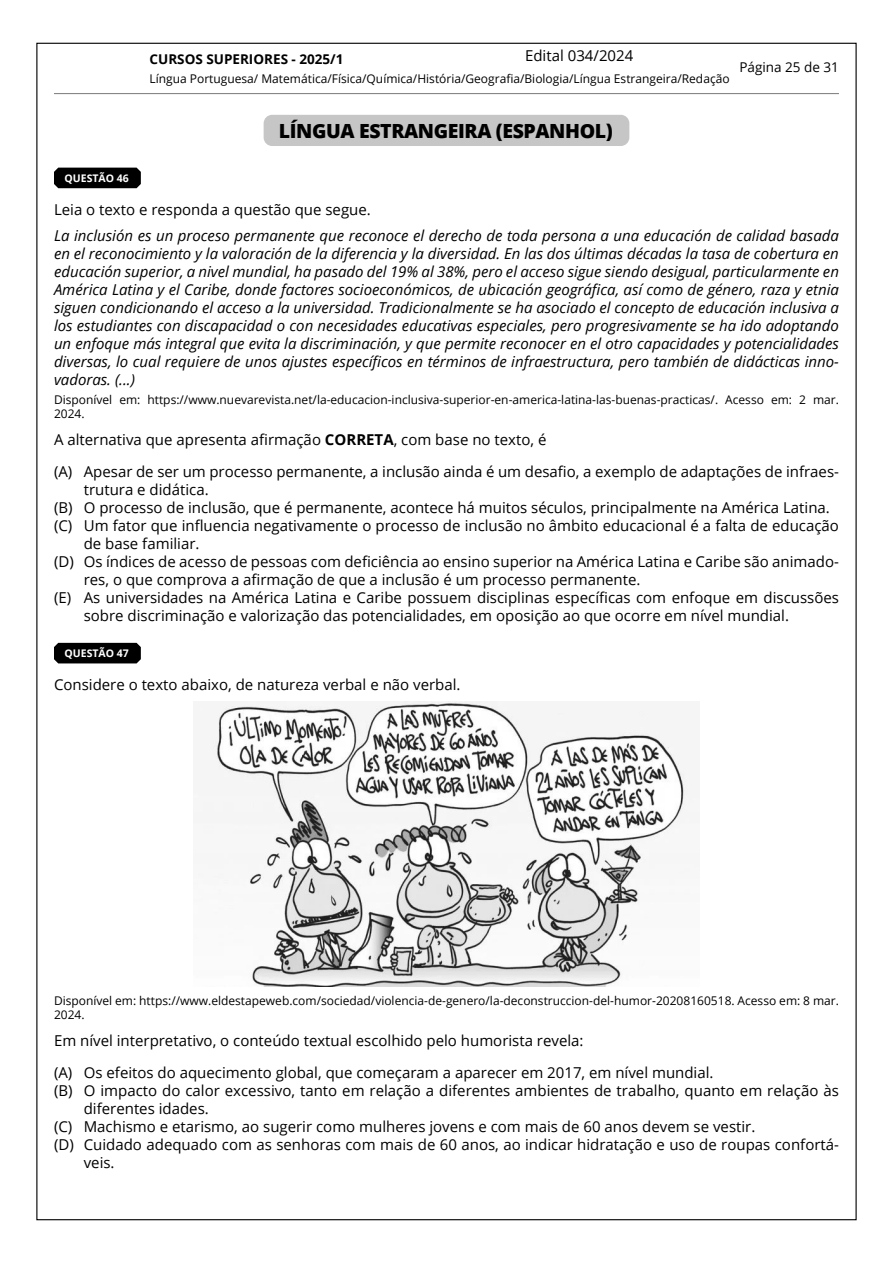
<style>
.page{position:relative;width:893px;height:1263px;background:#fff}
.page>*{position:absolute;margin:0;border:0;box-sizing:border-box;transform-origin:0 0}
.t1{font:800 19.5px "Open Sans";letter-spacing:-.02em;color:#000}
.ALTERNATIVAS{font:15px/18px "Open Sans";color:#000}
.Txt_Geral{font:italic 15px/18px "Open Sans";color:#000;text-align:justify}
.Txt_Geral-2{font:15px "Open Sans";color:#000}
.t2{font:700 13.5px "Open Sans";color:#000}
.t3{font:13.5px "Open Sans";color:#000}
.Txt_Geral-3{font:12px/14.4px "Open Sans";color:#000}
.t4{font:700 10.5px "Open Sans";color:#fff}
.s1{font-weight:700}
</style>
<div class="page">
<hr style="left:54px;top:93px;width:785px;height:1px;background:#878787">
<div style="left:264px;top:115px;width:365px;height:31px;background:#c6c6c6;border-radius:9px"></div>
<div style="left:54px;top:168px;width:87px;height:20px;background:#000"></div>
<div style="left:54px;top:643px;width:87px;height:20px;background:#000"></div>
<img style="left:198px;top:701px;width:494px;height:285px">
<p class="ALTERNATIVAS" style="left:525px;top:47px;width:110px">Edital 034/2024</p>
<p class="t2" style="left:150px;top:49px;width:196px">CURSOS SUPERIORES - 2025/1</p>
<p class="Txt_Geral-3" style="left:150px;top:71px;width:582px">Língua Portuguesa/ Matemática/Física/Química/História/Geografia/Biologia/Língua Estrangeira/Redação</p>
<p class="t1" style="left:279px;top:116px;width:335px">LÍNGUA ESTRANGEIRA (ESPANHOL)</p>
<p class="t3" style="left:739px;top:58px;width:101px">Página 25 de 31</p>
<p class="t4" style="left:65px;top:171px;width:66px">QUESTÃO 46</p>
<p class="Txt_Geral-2" style="left:54px;top:199px;width:318px">Leia o texto e responda a questão que segue.</p>
<p class="Txt_Geral" style="left:54px;top:226px;width:786px">La inclusión es un proceso permanente que reconoce el derecho de toda persona a una educación de calidad basada en el reconocimiento y la valoración de la diferencia y la diversidad. En las dos últimas décadas la tasa de cobertura en educación superior, a nivel mundial, ha pasado del 19% al 38%, pero el acceso sigue siendo desigual, particularmente en América Latina y el Caribe, donde factores socioeconómicos, de ubicación geográfica, así como de género, raza y etnia siguen condicionando el acceso a la universidad. Tradicionalmente se ha asociado el concepto de educación inclusiva a los estudiantes con discapacidad o con necesidades educativas especiales, pero progresivamente se ha ido adoptando un enfoque más integral que evita la discriminación, y que permite reconocer en el otro capacidades y potencialidades diversas, lo cual requiere de unos ajustes específicos en términos de infraestructura, pero también de didácticas inno&shy;vadoras. (...)</p>
<p class="Txt_Geral-3" style="left:54px;top:392px;width:786px">Disponível em: https://www.nuevarevista.net/la-educacion-inclusiva-superior-en-america-latina-las-buenas-practicas/. Acesso em: 2 mar.<br>2024.</p>
<p class="Txt_Geral-2" style="left:54px;top:429px;width:494px">A alternativa que apresenta afirmação <span class="s1">CORRETA</span>, com base no texto, é</p>
<p class="ALTERNATIVAS" style="left:84px;top:462px;width:757px;text-indent:-30px">(A) Apesar de ser um processo permanente, a inclusão ainda é um desafio, a exemplo de adaptações de infraes&shy;trutura e didática.</p>
<p class="ALTERNATIVAS" style="left:54px;top:498px;width:777px">(B) O processo de inclusão, que é permanente, acontece há muitos séculos, principalmente na América Latina.</p>
<p class="ALTERNATIVAS" style="left:84px;top:516px;width:757px;text-indent:-30px">(C) Um fator que influencia negativamente o processo de inclusão no âmbito educacional é a falta de educação de base familiar.</p>
<p class="ALTERNATIVAS" style="left:84px;top:552px;width:757px;text-indent:-30px">(D) Os índices de acesso de pessoas com deficiência ao ensino superior na América Latina e Caribe são animado&shy;res, o que comprova a afirmação de que a inclusão é um processo permanente.</p>
<p class="ALTERNATIVAS" style="left:84px;top:588px;width:757px;text-indent:-30px">(E) As universidades na América Latina e Caribe possuem disciplinas específicas com enfoque em discussões sobre discriminação e valorização das potencialidades, em oposição ao que ocorre em nível mundial.</p>
<p class="t4" style="left:65px;top:646px;width:66px">QUESTÃO 47</p>
<p class="Txt_Geral-2" style="left:54px;top:674px;width:408px">Considere o texto abaixo, de natureza verbal e não verbal.</p>
<p class="Txt_Geral-3" style="left:54px;top:993px;width:786px">Disponível em: https://www.eldestapeweb.com/sociedad/violencia-de-genero/la-deconstruccion-del-humor-20208160518. Acesso em: 8 mar.<br>2024.</p>
<p class="Txt_Geral-2" style="left:54px;top:1030px;width:531px">Em nível interpretativo, o conteúdo textual escolhido pelo humorista revela:</p>
<p class="ALTERNATIVAS" style="left:54px;top:1063px;width:661px">(A) Os efeitos do aquecimento global, que começaram a aparecer em 2017, em nível mundial.</p>
<p class="ALTERNATIVAS" style="left:84px;top:1081px;width:757px;text-indent:-30px">(B) O impacto do calor excessivo, tanto em relação a diferentes ambientes de trabalho, quanto em relação às diferentes idades.</p>
<p class="ALTERNATIVAS" style="left:54px;top:1117px;width:703px">(C) Machismo e etarismo, ao sugerir como mulheres jovens e com mais de 60 anos devem se vestir.</p>
<p class="ALTERNATIVAS" style="left:84px;top:1135px;width:757px;text-indent:-30px">(D) Cuidado adequado com as senhoras com mais de 60 anos, ao indicar hidratação e uso de roupas confortá&shy;veis.</p>
</div>
